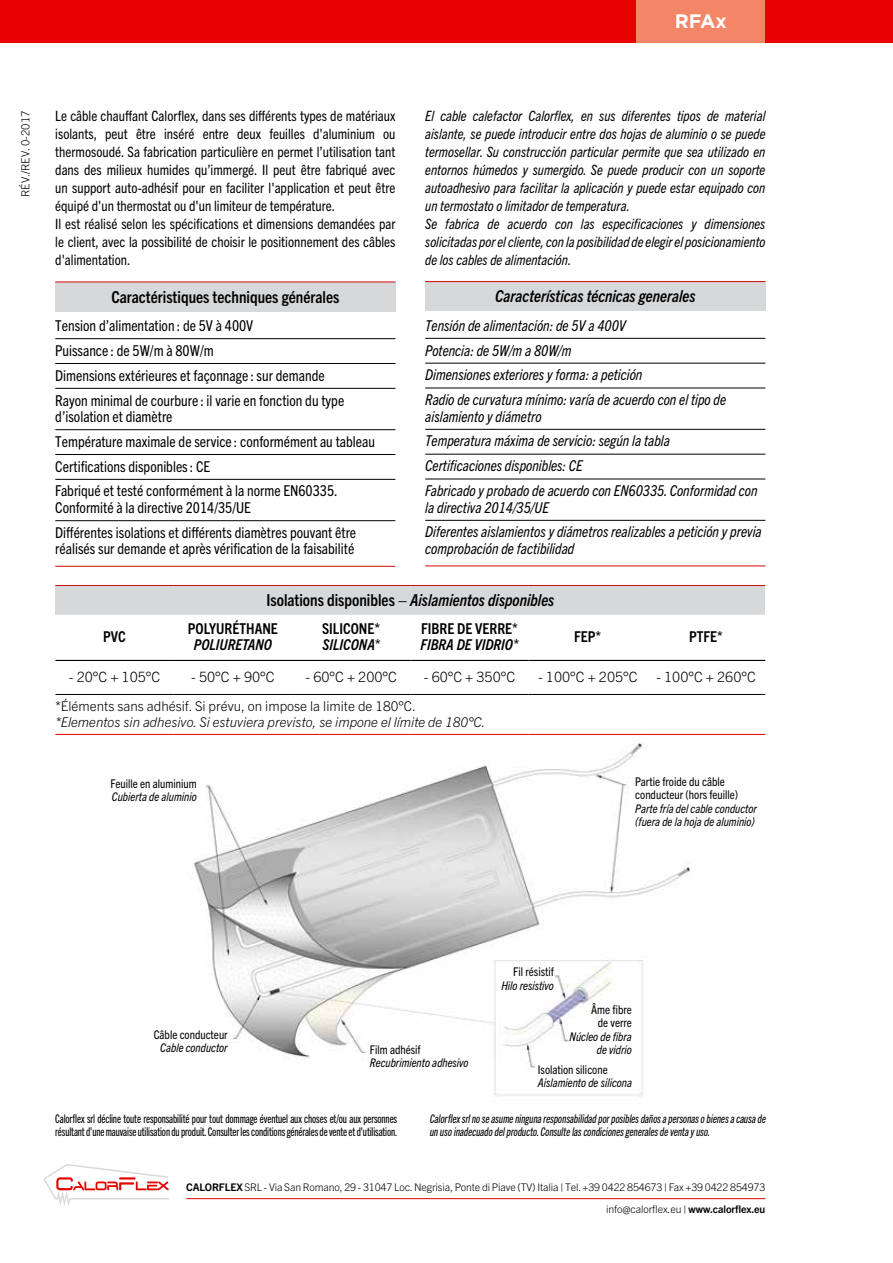
<style>
.page{position:relative;width:893px;height:1263px;background:#fff}
.page>*{position:absolute;margin:0;border:0;box-sizing:border-box;transform-origin:0 0}
.t1{font:700 19.5px "Gotham Pro";color:#fff}
.t2{font:italic 700 condensed 16.5px "Trade Gothic Next LT Pro";color:#000}
.t3{font:700 condensed 16.5px "Trade Gothic Next LT Pro";color:#000}
.t4{font:condensed 15px/24.9px "Trade Gothic Next LT Pro";color:#000}
.t5{font:italic condensed 15px/24.9px "Trade Gothic Next LT Pro";color:#000}
.t6{font:700 condensed 15px "Trade Gothic Next LT Pro";color:#000}
.t7{font:italic 700 condensed 15px "Trade Gothic Next LT Pro";color:#000}
.t8{font:condensed 14.25px/18px "Trade Gothic Next LT Pro";color:#000}
.t9{font:italic condensed 14.25px/18px "Trade Gothic Next LT Pro";color:#000}
.t10{font:300 14.25px "Trade Gothic Next LT Pro";color:#000}
.t11{font:italic 300 13.5px "Trade Gothic Next LT Pro";color:#000}
.t12{font:300 13.5px "Trade Gothic Next LT Pro";color:#000}
.t13{font:12px/13.5px "Trade Gothic Next LT Pro Cm";letter-spacing:-.01em;color:#000}
.t14{font:italic condensed 12px/13.5px "Trade Gothic Next LT Pro";color:#000;text-align:right}
.t15{font:italic 12px/13.5px "Trade Gothic Next LT Pro Cm";color:#000}
.t16{font:condensed 12px/13.5px "Trade Gothic Next LT Pro";color:#000;text-align:center}
.t17{font:300 11.25px "Trade Gothic Next LT Pro";color:#000}
.t18{font:300 10.5px/22.5px "Trade Gothic Next LT Pro";letter-spacing:-.01em;color:#000;text-align:right}
.s1{font-style:normal}
.s2{font-weight:700}
</style>
<div class="page">
<hr style="left:186px;top:1198px;width:579px;height:1px;background:#e60000">
<div style="left:55px;top:282px;width:340px;height:30px;background:#d7d8da"></div>
<hr style="left:55px;top:566px;width:340px;height:1px;background:#cf0805">
<hr style="left:55px;top:282px;width:340px;height:1px;background:#cf0805">
<hr style="left:55px;top:338px;width:340px;height:1px;background:#000">
<hr style="left:55px;top:363px;width:340px;height:1px;background:#000">
<hr style="left:55px;top:388px;width:340px;height:1px;background:#000">
<hr style="left:55px;top:429px;width:340px;height:1px;background:#000">
<hr style="left:55px;top:454px;width:340px;height:1px;background:#000">
<hr style="left:55px;top:479px;width:340px;height:1px;background:#000">
<hr style="left:55px;top:520px;width:340px;height:1px;background:#000">
<div style="left:425px;top:282px;width:340px;height:29px;background:#d7d8da"></div>
<hr style="left:425px;top:565px;width:340px;height:1px;background:#cf0805">
<hr style="left:425px;top:281px;width:340px;height:1px;background:#cf0805">
<hr style="left:425px;top:338px;width:340px;height:1px;background:#000">
<hr style="left:425px;top:363px;width:340px;height:1px;background:#000">
<hr style="left:425px;top:388px;width:340px;height:1px;background:#000">
<hr style="left:425px;top:429px;width:340px;height:1px;background:#000">
<hr style="left:425px;top:454px;width:340px;height:1px;background:#000">
<hr style="left:425px;top:479px;width:340px;height:1px;background:#000">
<hr style="left:425px;top:520px;width:340px;height:1px;background:#000">
<img style="left:191px;top:743px;width:500px;height:354px">
<div style="left:0;top:0;width:893px;height:43px;background:#e60000"></div>
<div style="left:636px;top:0;width:129px;height:43px;background:#f28667"></div>
<div style="left:55px;top:585px;width:710px;height:30px;background:#d7d8da"></div>
<hr style="left:55px;top:585px;width:119px;height:1px;background:#cf0805">
<hr style="left:174px;top:585px;width:118px;height:1px;background:#cf0805">
<hr style="left:292px;top:585px;width:118px;height:1px;background:#cf0805">
<hr style="left:410px;top:585px;width:119px;height:1px;background:#cf0805">
<hr style="left:529px;top:585px;width:118px;height:1px;background:#cf0805">
<hr style="left:647px;top:585px;width:118px;height:1px;background:#cf0805">
<hr style="left:55px;top:734px;width:119px;height:1px;background:#e60000">
<hr style="left:174px;top:734px;width:118px;height:1px;background:#e60000">
<hr style="left:292px;top:734px;width:118px;height:1px;background:#e60000">
<hr style="left:410px;top:734px;width:119px;height:1px;background:#e60000">
<hr style="left:529px;top:734px;width:118px;height:1px;background:#e60000">
<hr style="left:647px;top:734px;width:118px;height:1px;background:#e60000">
<hr style="left:55px;top:694px;width:119px;height:1px;background:#000">
<hr style="left:174px;top:694px;width:118px;height:1px;background:#000">
<hr style="left:292px;top:694px;width:118px;height:1px;background:#000">
<hr style="left:410px;top:694px;width:119px;height:1px;background:#000">
<hr style="left:529px;top:694px;width:118px;height:1px;background:#000">
<hr style="left:647px;top:694px;width:118px;height:1px;background:#000">
<hr style="left:55px;top:660px;width:119px;height:1px;background:#000">
<hr style="left:174px;top:660px;width:118px;height:1px;background:#000">
<hr style="left:292px;top:660px;width:118px;height:1px;background:#000">
<hr style="left:410px;top:660px;width:119px;height:1px;background:#000">
<hr style="left:529px;top:660px;width:118px;height:1px;background:#000">
<hr style="left:647px;top:660px;width:118px;height:1px;background:#000">
<svg style="left:43px;top:1164px;width:126px;height:42px"></svg>
<h1 class="t1" style="left:675px;top:10px;width:54px">RFAx</h1>
<p class="t17" style="left:17px;top:197px;width:88px;rotate:-90deg">RÉV./REV. 0-2017</p>
<p class="t8" style="left:55px;top:106px;width:342px">Le câble chauffant Calorflex, dans ses différents types de matériaux isolants, peut être inséré entre deux feuilles d'aluminium ou thermosoudé. Sa fabrication particulière en permet l’utilisation tant dans des milieux humides qu’immergé. Il peut être fabriqué avec un support auto-adhésif pour en faciliter l'application et peut être équipé d'un thermostat ou d'un limiteur de température.<br>Il est réalisé selon les spécifications et dimensions demandées par le client, avec la possibilité de choisir le positionnement des câbles d'alimentation.</p>
<p class="t3" style="left:111px;top:285px;width:230px">Caractéristiques techniques générales</p>
<p class="t4" style="left:55px;top:312px;width:291px">Tension d’alimentation : de 5V à 400V<br>Puissance : de 5W/m à 80W/m<br>Dimensions extérieures et façonnage : sur demande Rayon minimal de courbure : il varie en fonction du type</p>
<p class="t4" style="left:55px;top:403px;width:321px">d’isolation et diamètre<br>Température maximale de service : conformément au tableau Certifications disponibles : CE<br>Fabriqué et testé conformément à la norme EN60335.</p>
<p class="t4" style="left:55px;top:494px;width:302px">Conformité à la directive 2014/35/UE<br>Différentes isolations et différents diamètres pouvant être</p>
<p class="t4" style="left:55px;top:535px;width:300px">réalisés sur demande et après vérification de la faisabilité</p>
<p class="t9" style="left:425px;top:106px;width:342px">El cable calefactor Calorflex, en sus diferentes tipos de material aislante, se puede introducir entre dos hojas de aluminio o se puede termosellar. Su construcción particular permite que sea utilizado en entornos húmedos y sumergido. Se puede producir con un soporte autoadhesivo para facilitar la aplicación y puede estar equipado con un termostato o limitador de temperatura.<br>Se fabrica de acuerdo con las especificaciones y dimensiones solicitadas por el cliente, con la posibilidad de elegir el posicionamiento de los cables de alimentación.</p>
<p class="t2" style="left:495px;top:285px;width:202px">Características técnicas generales</p>
<p class="t5" style="left:425px;top:312px;width:302px">Tensión de alimentación: de 5V a 400V<br>Potencia: de 5W/m a 80W/m<br>Dimensiones exteriores y forma: a petición<br>Radio de curvatura mínimo: varía de acuerdo con el tipo de</p>
<p class="t5" style="left:425px;top:403px;width:334px">aislamiento y diámetro<br>Temperatura máxima de servicio: según la tabla<br>Certificaciones disponibles: CE<br>Fabricado y probado de acuerdo con EN60335. Conformidad con</p>
<p class="t5" style="left:425px;top:494px;width:338px">la directiva 2014/35/UE<br>Diferentes aislamientos y diámetros realizables a petición y previa</p>
<p class="t5" style="left:425px;top:535px;width:151px">comprobación de factibilidad</p>
<p class="t6" style="left:103px;top:626px;width:24px">PVC</p>
<p class="t2" style="left:266px;top:589px;width:289px"><span class="s1">Isolations disponibles –</span> Aislamientos disponibles</p>
<p class="t6" style="left:188px;top:618px;width:92px">POLYURÉTHANE</p>
<p class="t7" style="left:194px;top:634px;width:80px">POLIURETANO</p>
<p class="t6" style="left:322px;top:618px;width:59px">SILICONE*</p>
<p class="t7" style="left:323px;top:634px;width:59px">SILICONA*</p>
<p class="t6" style="left:421px;top:618px;width:98px">FIBRE DE VERRE*</p>
<p class="t7" style="left:421px;top:634px;width:99px">FIBRA DE VIDRIO*</p>
<p class="t6" style="left:574px;top:626px;width:29px">FEP*</p>
<p class="t6" style="left:689px;top:626px;width:35px">PTFE*</p>
<p class="t10" style="left:69px;top:667px;width:93px">- 20°C + 105°C</p>
<p class="t10" style="left:191px;top:667px;width:85px">- 50°C + 90°C</p>
<p class="t10" style="left:305px;top:667px;width:93px">- 60°C + 200°C</p>
<p class="t10" style="left:424px;top:667px;width:93px">- 60°C + 350°C</p>
<p class="t10" style="left:538px;top:667px;width:101px">- 100°C + 205°C</p>
<p class="t10" style="left:656px;top:667px;width:101px">- 100°C + 260°C</p>
<p class="t12" style="left:55px;top:696px;width:362px">*Éléments sans adhésif. Si prévu, on impose la limite de 180°C.</p>
<p class="t11" style="left:55px;top:712px;width:432px">*Elementos sin adhesivo. Si estuviera previsto, se impone el límite de 180°C.</p>
<p class="t16" style="left:110px;top:776px;width:88px">Feuille en aluminium</p>
<p class="t14" style="left:112px;top:789px;width:86px">Cubierta de aluminio</p>
<p class="t16" style="left:635px;top:774px;width:105px;text-align:left">Partie froide du câble conducteur (hors feuille)</p>
<p class="t14" style="left:635px;top:801px;width:123px;text-align:left">Parte fría del cable conductor (fuera de la hoja de aluminio)</p>
<p class="t16" style="left:154px;top:1027px;width:76px">Câble conducteur</p>
<p class="t14" style="left:160px;top:1040px;width:69px">Cable conductor</p>
<p class="t16" style="left:370px;top:1042px;width:52px">Film adhésif</p>
<p class="t14" style="left:370px;top:1055px;width:100px">Recubrimiento adhesivo</p>
<p class="t16" style="left:513px;top:964px;width:42px">Fil résistif</p>
<p class="t14" style="left:501px;top:978px;width:54px">Hilo resistivo</p>
<p class="t16" style="left:591px;top:1002px;width:42px">Âme fibre de verre</p>
<p class="t14" style="left:570px;top:1029px;width:64px">Núcleo de fibra de vidrio</p>
<p class="t16" style="left:538px;top:1062px;width:71px">Isolation silicone</p>
<p class="t14" style="left:538px;top:1075px;width:96px">Aislamiento de silicona</p>
<p class="t13" style="left:55px;top:1111px;width:344px">Calorflex srl décline toute responsabilité pour tout dommage éventuel aux choses et/ou aux personnes résultant d'une mauvaise utilisation du produit. Consulter les conditions générales de vente et d'utilisation.</p>
<p class="t15" style="left:429px;top:1111px;width:340px">Calorflexsrlnoseasumeningunaresponsabilidadporposiblesdañosapersonasobienesacausade unusoinadecuadodelproducto.Consultelascondicionesgeneralesdeventay uso.</p>
<p class="t18" style="left:186px;top:1175px;width:581px"><span class="s2">CALORFLEX</span> SRL - Via San Romano, 29 - 31047 Loc. Negrisia, Ponte di Piave (TV) Italia | Tel. +39 0422 854673 | Fax +39 0422 854973 info@calorflex.eu | <span class="s2">www.calorflex.eu</span></p>
</div>
